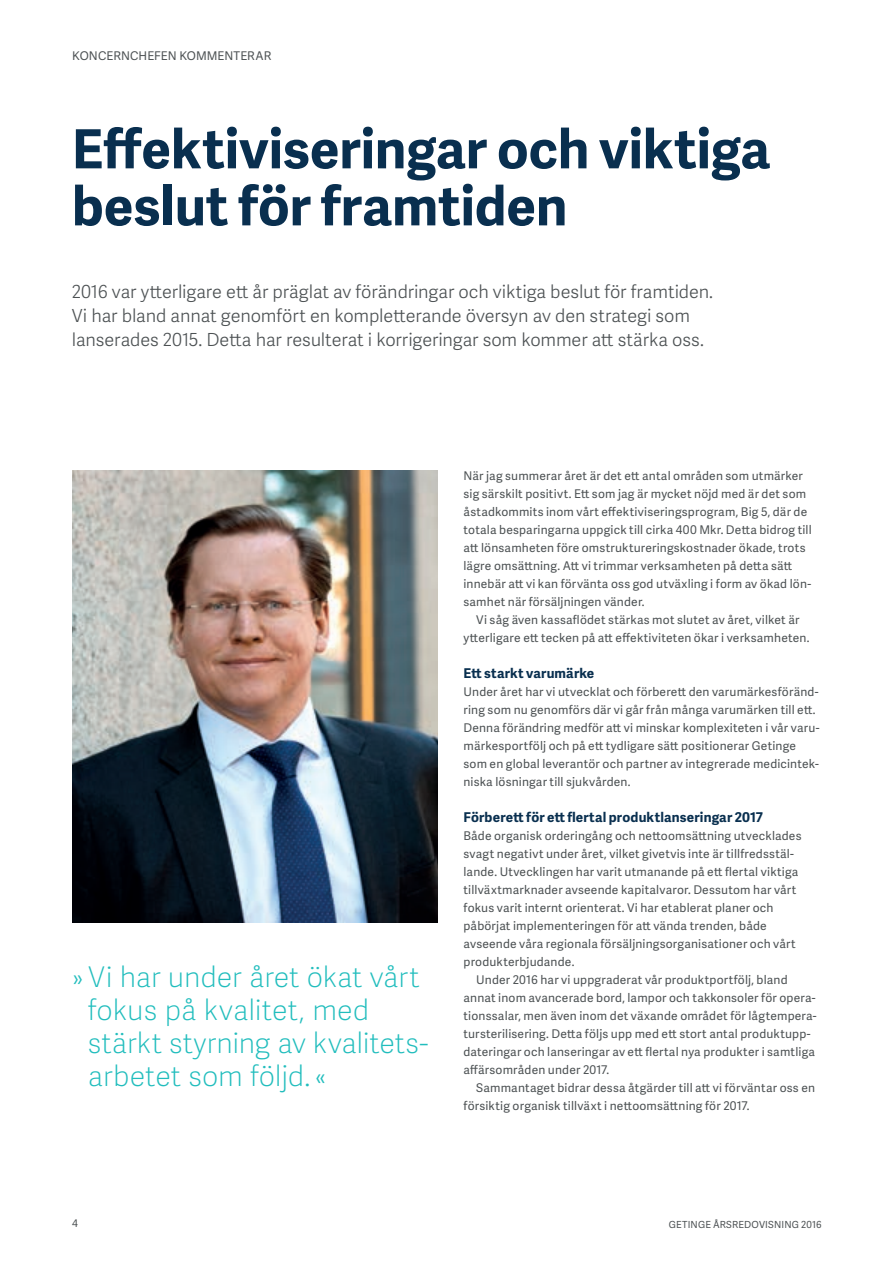
<style>
.page{position:relative;width:893px;height:1263px;background:#fff}
.page>*{position:absolute;margin:0;border:0;box-sizing:border-box;transform-origin:0 0}
.t1{font:700 54px/57px "Adelle Sans";color:#092f4f}
.t2{font:28.5px/33px "Adelle Sans Th";color:#21bdbd}
.t3{font:18px/24px "Adelle Sans Lt";letter-spacing:-.005em;color:#4c5153}
.t4{font:700 13.5px "Adelle Sans";letter-spacing:.015em;color:#092f4f}
.t5{font:12px/18px "Adelle Sans";letter-spacing:.015em;color:#4c5153}
.t6{font:10.5px "Adelle Sans";color:#4c5153}
.t7{font:9.75px "Adelle Sans";letter-spacing:.02em;color:#4c5153}
</style>
<div class="page">
<img style="left:73px;top:471px;width:365px;height:452px">
<p class="t5" style="left:72px;top:46px;width:200px">KONCERNCHEFEN KOMMENTERAR</p>
<h1 class="t1" style="left:72px;top:118px;width:700px">Effektiviseringar och viktiga beslut för framtiden</h1>
<p class="t3" style="left:72px;top:279px;width:643px">2016 var ytterligare ett år präglat av förändringar och viktiga beslut för framtiden.<br>Vi har bland annat genomfört en kompletterande översyn av den strategi som lanserades 2015. Detta har resulterat i korrigeringar som kommer att stärka oss.</p>
<h2 class="t2" style="left:88px;top:960px;width:342px;text-indent:-16px">» Vi har under året ökat vårt fokus på kvalitet, med stärkt styrning av kvalitets&shy;arbetet som följd. «</h2>
<p class="t5" style="left:463px;top:466px;width:350px">När jag summerar året är det ett antal områden som utmärker sig särskilt positivt. Ett som jag är mycket nöjd med är det som åstadkommits inom vårt effektiviseringsprogram, Big 5, där de totala besparingarna uppgick till cirka 400 Mkr. Detta bidrog till att lönsamheten före omstruktureringskostnader ökade, trots lägre omsättning. Att vi trimmar verksamheten på detta sätt innebär att vi kan förvänta oss god utväxling i form av ökad lön&shy;samhet när försäljningen vänder.</p>
<p class="t5" style="left:463px;top:610px;width:348px;text-align:center">Vi såg även kassaflödet stärkas mot slutet av året, vilket är ytterligare ett tecken på att effektiviteten ökar i verksamheten.</p>
<p class="t4" style="left:463px;top:663px;width:132px">Ett starkt varumärke</p>
<p class="t5" style="left:463px;top:682px;width:358px">Under året har vi utvecklat och förberett den varumärkesföränd&shy;ring som nu genomförs där vi går från många varumärken till ett.<br>Denna förändring medför att vi minskar komplexiteten i vår varu&shy;märkesportfölj och på ett tydligare sätt positionerar Getinge som en global leverantör och partner av integrerade medicintek&shy;niska lösningar till sjukvården.</p>
<p class="t4" style="left:463px;top:807px;width:301px">Förberett för ett flertal produktlanseringar 2017</p>
<p class="t5" style="left:463px;top:826px;width:340px">Både organisk orderingång och nettoomsättning utvecklades svagt negativt under året, vilket givetvis inte är tillfredsstäl&shy;lande. Utvecklingen har varit utmanande på ett flertal viktiga tillväxtmarknader avseende kapitalvaror. Dessutom har vårt fokus varit internt orienterat. Vi har etablerat planer och påbörjat implementeringen för att vända trenden, både avseende våra regionala försäljningsorganisationer och vårt produkterbjudande.</p>
<p class="t5" style="left:463px;top:970px;width:355px;text-indent:13px">Under 2016 har vi uppgraderat vår produktportfölj, bland annat inom avancerade bord, lampor och takkonsoler för opera&shy;tionssalar, men även inom det växande området för lågtempera&shy;tursterilisering. Detta följs upp med ett stort antal produktupp&shy;dateringar och lanseringar av ett flertal nya produkter i samtliga affärsområden under 2017.</p>
<p class="t5" style="left:463px;top:1078px;width:353px;text-indent:13px">Sammantaget bidrar dessa åtgärder till att vi förväntar oss en försiktig organisk tillväxt i nettoomsättning för 2017.</p>
<p class="t6" style="left:72px;top:1216px;width:7px">4</p>
<p class="t7" style="left:669px;top:1217px;width:154px">GETINGE ÅRSREDOVISNING 2016</p>
</div>
